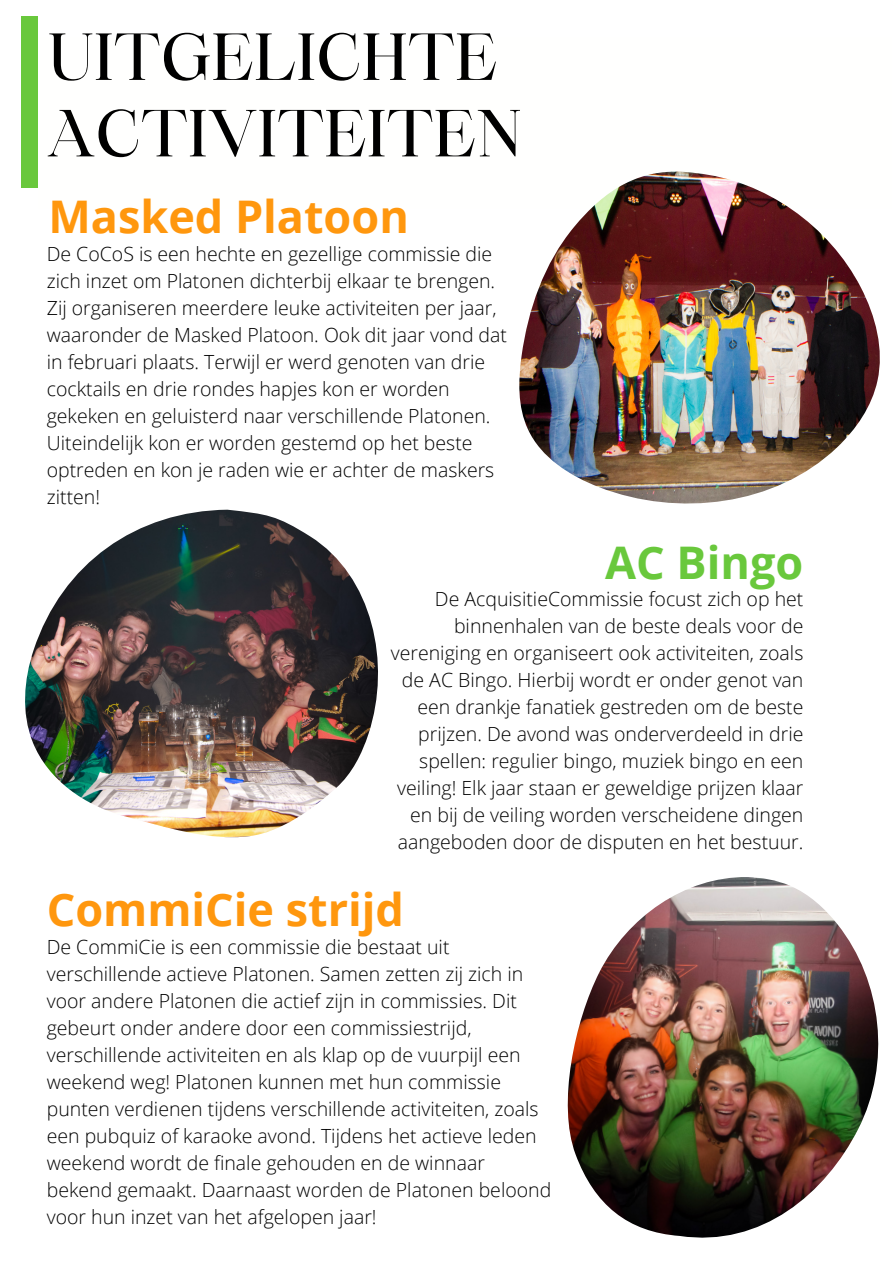
<style>
.page{position:relative;width:893px;height:1264px;background:#fff}
.page>*{position:absolute;margin:0;border:0;box-sizing:border-box;transform-origin:0 0}
.t1{font:63.75px/76.5px "Maharlika";color:#000}
.t2{font:700 45px "Open Sans";color:#ff970e}
.t3{font:700 45px "Open Sans";color:#69c83c}
.t4{font:300 19.5px/27px "Open Sans";color:#000}
</style>
<div class="page">
<div style="left:21px;top:17px;width:17px;height:171px;background:#69c83c"></div>
<img style="left:519px;top:171px;width:361px;height:333px">
<img style="left:25px;top:509px;width:353px;height:328px">
<img style="left:567px;top:877px;width:312px;height:361px">
<h1 class="t1" style="left:47px;top:25px;width:476px">UITGELICHTE<br>ACTIVITEITEN</h1>
<h2 class="t2" style="left:49px;top:184px;width:362px">Masked Platoon</h2>
<p class="t4" style="left:47px;top:240px;width:462px">De CoCoS is een hechte en gezellige commissie die zich inzet om Platonen dichterbij elkaar te brengen.<br>Zij organiseren meerdere leuke activiteiten per jaar, waaronder de Masked Platoon. Ook dit jaar vond dat in februari plaats. Terwijl er werd genoten van drie cocktails en drie rondes hapjes kon er worden gekeken en geluisterd naar verschillende Platonen.<br>Uiteindelijk kon er worden gestemd op het beste optreden en kon je raden wie er achter de maskers zitten!</p>
<h2 class="t3" style="left:605px;top:531px;width:199px">AC Bingo</h2>
<p class="t4" style="left:391px;top:584px;width:414px;text-align:right">De AcquisitieCommissie focust zich op het binnenhalen van de beste deals voor de vereniging en organiseert ook activiteiten, zoals de AC Bingo. Hierbij wordt er onder genot van een drankje fanatiek gestreden om de beste prijzen. De avond was onderverdeeld in drie spellen: regulier bingo, muziek bingo en een veiling! Elk jaar staan er geweldige prijzen klaar en bij de veiling worden verscheidene dingen aangeboden door de disputen en het bestuur.</p>
<h2 class="t2" style="left:47px;top:877px;width:359px">CommiCie strijd</h2>
<p class="t4" style="left:47px;top:932px;width:506px">De CommiCie is een commissie die bestaat uit verschillende actieve Platonen. Samen zetten zij zich in voor andere Platonen die actief zijn in commissies. Dit gebeurt onder andere door een commissiestrijd, verschillende activiteiten en als klap op de vuurpijl een weekend weg! Platonen kunnen met hun commissie punten verdienen tijdens verschillende activiteiten, zoals een pubquiz of karaoke avond. Tijdens het actieve leden weekend wordt de finale gehouden en de winnaar bekend gemaakt. Daarnaast worden de Platonen beloond voor hun inzet van het afgelopen jaar!</p>
</div>
